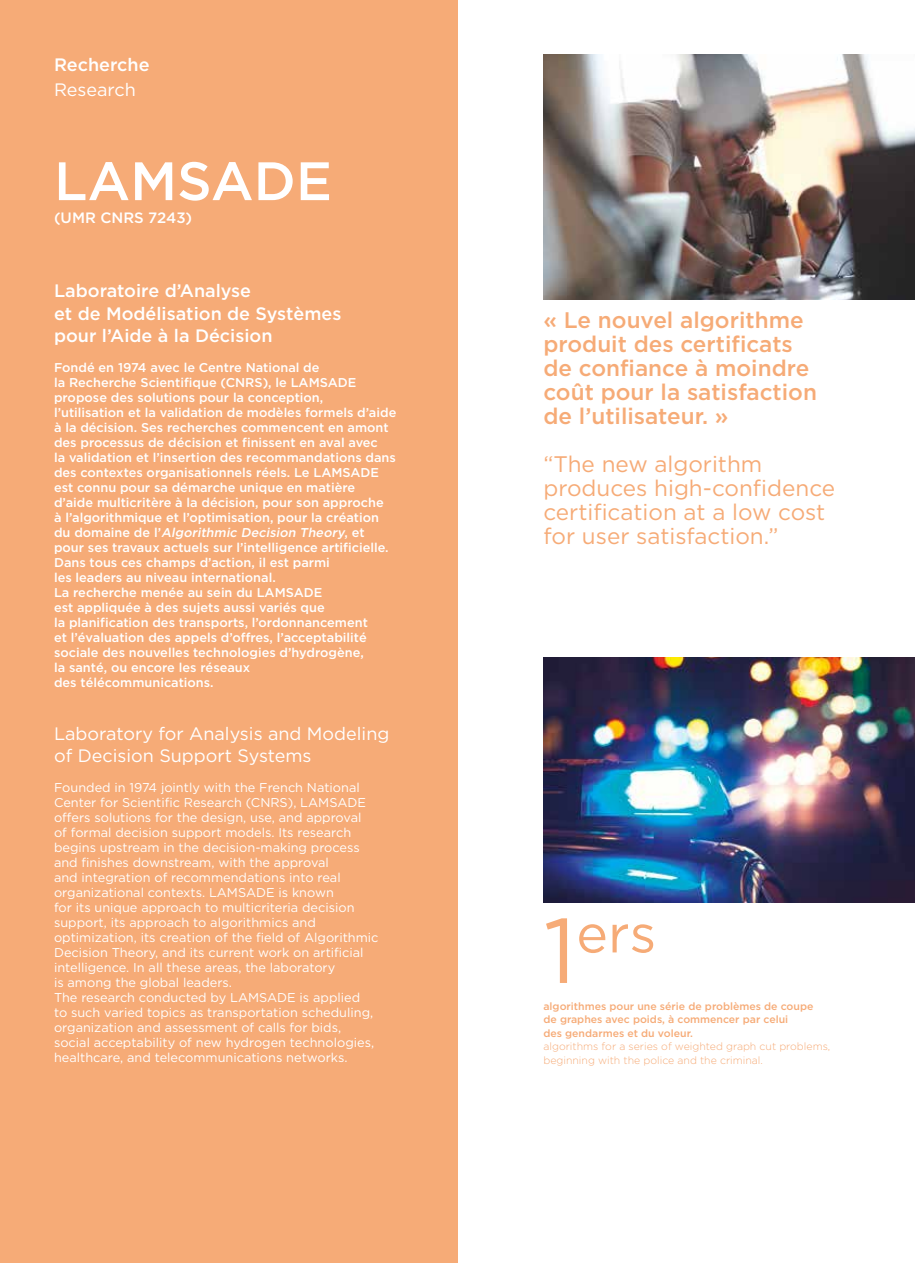
<style>
.page{position:relative;width:915px;height:1263px;background:#fff}
.page>*{position:absolute;margin:0;border:0;box-sizing:border-box;transform-origin:0 0}
.t1{font:500 54px "Gotham HTF";color:#fff}
.t2{font:53.4px "Gotham HTF";color:#f6ab77}
.t3{font:500 22.5px/24px "Gotham HTF";color:#f6ab77}
.t4{font:22.5px/24px "Gotham HTF";color:#f6ab77}
.t5{font:500 18px/22.5px "Gotham HTF";color:#fff}
.t6{font:18px/22.5px "Gotham HTF";color:#fff}
.t7{font:500 15px "Gotham HTF";color:#fff}
.t8{font:500 12.75px/15px "Gotham HTF";color:#fff}
.t9{font:12.75px/15px "Gotham HTF";color:#fff}
.t10{font:500 10.5px/13.5px "Gotham HTF";color:#f6ab77}
.t11{font:300 10.5px/13.5px "Gotham HTF";color:#f6ab77}
.s1{font-style:italic}
.s2{font-size:91.65px}
</style>
<div class="page">
<div style="left:0;top:0;width:457px;height:1263px;background:#f6ab77"></div>
<img style="left:543px;top:54px;width:371px;height:246px">
<img style="left:543px;top:657px;width:371px;height:245px">
<h3 class="t5" style="left:54px;top:53px;width:97px">Recherche</h3>
<h3 class="t6" style="left:54px;top:79px;width:83px">Research</h3>
<h1 class="t1" style="left:54px;top:150px;width:279px">LAMSADE</h1>
<p class="t7" style="left:54px;top:209px;width:140px">(UMR CNRS 7243)</p>
<h3 class="t5" style="left:54px;top:279px;width:289px">Laboratoire d’Analyse<br>et de Modélisation de Systèmes pour l’Aide à la Décision</h3>
<p class="t8" style="left:54px;top:360px;width:344px">Fondé en 1974 avec le Centre National de<br>la Recherche Scientifique (CNRS), le LAMSADE propose des solutions pour la conception, l’utilisation et la validation de modèles formels d’aide à la décision. Ses recherches commencent en amont des processus de décision et finissent en aval avec<br>la validation et l’insertion des recommandations dans des contextes organisationnels réels. Le LAMSADE est connu pour sa démarche unique en matière d’aide multicritère à la décision, pour son approche<br>à l’algorithmique et l’optimisation, pour la création<br>d u d o m a i n e d e l ’ <span class="s1">Algorithmic Decision Theory</span>, e t pour ses travaux actuels sur l’intelligence artificielle.<br>Dans tous ces champs d’action, il est parmi<br>les leaders au niveau international.<br>La recherche menée au sein du LAMSADE<br>est appliquée à des sujets aussi variés que<br>la planification des transports, l’ordonnancement<br>et l’évaluation des appels d’offres, l’acceptabilité sociale des nouvelles technologies d’hydrogène,<br>la santé, ou encore les réseaux<br>des télécommunications.</p>
<h3 class="t6" style="left:54px;top:722px;width:337px">Laboratory for Analysis and Modeling of Decision Support Systems</h3>
<p class="t9" style="left:54px;top:780px;width:326px">Founded in 1974 jointly with the French National Center for Scientific Research (CNRS), LAMSADE offers solutions for the design, use, and approval<br>of formal decision support models. Its research begins upstream in the decision-making process and finishes downstream, with the approval<br>and integration of recommendations into real organizational contexts. LAMSADE is known<br>for its unique approach to multicriteria decision support, its approach to algorithmics and optimization, its creation of the field of Algorithmic Decision Theory, and its current work on artificial intelligence. In all these areas, the laboratory<br>is among the global leaders.<br>The research conducted by LAMSADE is applied<br>to such varied topics as transportation scheduling, organization and assessment of calls for bids, social acceptability of new hydrogen technologies, healthcare, and telecommunications networks.</p>
<h3 class="t3" style="left:543px;top:308px;width:275px">« Le nouvel algorithme produit des certificats de confiance à moindre coût pour la satisfaction de l’utilisateur. »</h3>
<h3 class="t4" style="left:543px;top:452px;width:293px">“The new algorithm produces high-confidence certification at a low cost for user satisfaction.”</h3>
<h2 class="t2" style="left:543px;top:904px;width:114px"><span class="s2">1</span>ers</h2>
<p class="t10" style="left:543px;top:999px;width:271px">algorithmes pour une série de problèmes de coupe de graphes avec poids, à commencer par celui<br>des gendarmes et du voleur.</p>
<p class="t11" style="left:543px;top:1040px;width:288px">algorithms for a series of weighted graph cut problems, beginning with the police and the criminal.</p>
</div>
